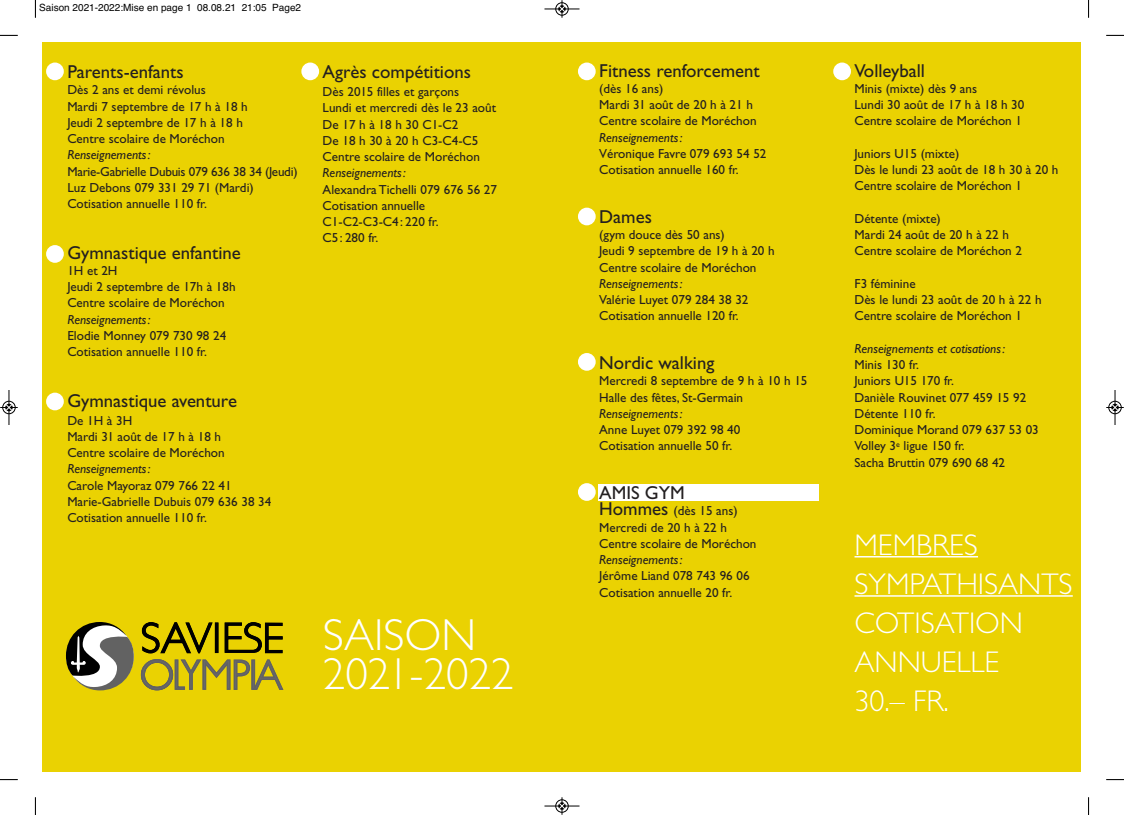
<style>
.page{position:relative;width:1124px;height:815px;background:#fff}
.page>*{position:absolute;margin:0;border:0;box-sizing:border-box;transform-origin:0 0}
.t1{font:300 45px/39.1px "Gill Sans";color:#fff}
.t2{font:300 30px/39.1px "Gill Sans";color:#fff}
.t3{font:18.75px "Gill Sans";color:#231f20}
.t4{font:13.12px/16.2px "Gill Sans";color:#231f20}
.t5{font:italic 13.12px "Gill Sans";color:#231f20}
.t6{font:10px "Helvetica";color:#000}
.s1{font-size:18.75px}
</style>
<div class="page">
<div style="left:43px;top:43px;width:1038px;height:729px;background:#ead202"></div>
<hr style="left:854px;top:556px;width:123px;height:1px;background:#fff">
<hr style="left:854px;top:595px;width:218px;height:2px;background:#fff">
<div style="left:46px;top:63px;width:18px;height:17px;background:#fff;border-radius:50%"></div>
<div style="left:301px;top:63px;width:18px;height:17px;background:#fff;border-radius:50%"></div>
<div style="left:578px;top:63px;width:17px;height:17px;background:#fff;border-radius:50%"></div>
<div style="left:578px;top:208px;width:17px;height:17px;background:#fff;border-radius:50%"></div>
<div style="left:578px;top:353px;width:17px;height:18px;background:#fff;border-radius:50%"></div>
<div style="left:833px;top:63px;width:17px;height:17px;background:#fff;border-radius:50%"></div>
<div style="left:46px;top:245px;width:18px;height:18px;background:#fff;border-radius:50%"></div>
<div style="left:46px;top:393px;width:18px;height:17px;background:#fff;border-radius:50%"></div>
<svg style="left:140px;top:622px;width:144px;height:69px"></svg>
<div style="left:251px;top:659px;width:4px;height:31px;border:2px solid #626262"></div>
<svg style="left:66px;top:622px;width:68px;height:68px"></svg>
<div style="left:578px;top:483px;width:17px;height:18px;background:#fff;border-radius:50%"></div>
<div style="left:598px;top:484px;width:221px;height:17px;background:#fff"></div>
<svg style="left:35px;top:0;width:1px;height:18px"></svg>
<svg style="left:0;top:35px;width:18px;height:1px"></svg>
<svg style="left:1088px;top:0;width:1px;height:18px"></svg>
<svg style="left:1106px;top:35px;width:17px;height:1px"></svg>
<svg style="left:35px;top:797px;width:1px;height:18px"></svg>
<svg style="left:0;top:779px;width:18px;height:1px"></svg>
<svg style="left:1088px;top:797px;width:1px;height:18px"></svg>
<svg style="left:1106px;top:779px;width:17px;height:1px"></svg>
<div style="left:555px;top:2px;width:13px;height:14px;border:1px solid #fff;border-radius:50%"></div>
<hr style="left:544px;top:9px;width:35px;height:1px;background:#000">
<div style="left:555px;top:3px;width:13px;height:12px;border:1px solid #000;border-radius:50%"></div>
<svg style="left:558px;top:0;width:7px;height:18px"></svg>
<div style="left:555px;top:799px;width:13px;height:14px;border:1px solid #fff;border-radius:50%"></div>
<hr style="left:544px;top:806px;width:35px;height:1px;background:#000">
<div style="left:555px;top:800px;width:13px;height:12px;border:1px solid #000;border-radius:50%"></div>
<svg style="left:558px;top:797px;width:7px;height:18px"></svg>
<div style="left:2px;top:401px;width:14px;height:13px;border:1px solid #fff;border-radius:50%"></div>
<hr style="left:9px;top:390px;width:1px;height:35px;background:#000">
<div style="left:3px;top:401px;width:12px;height:13px;border:1px solid #000;border-radius:50%"></div>
<svg style="left:0;top:404px;width:18px;height:7px"></svg>
<hr style="left:1114px;top:390px;width:1px;height:35px;background:#000">
<div style="left:1108px;top:401px;width:13px;height:13px;border:1px solid #000;border-radius:50%"></div>
<svg style="left:1106px;top:404px;width:17px;height:7px"></svg>
<p class="t6" style="left:39px;top:4px;width:263px">Saison 2021-2022:Mise en page 1 08.08.21 21:05 Page2</p>
<h3 class="t3" style="left:67px;top:65px;width:118px">Parents-enfants</h3>
<p class="t4" style="left:67px;top:83px;width:182px">Dès 2 ans et demi révolus<br>Mardi 7 septembre de 17 h à 18 h<br>Jeudi 2 septembre de 17 h à 18 h<br>Centre scolaire de Moréchon</p>
<p class="t5" style="left:67px;top:150px;width:85px">Renseignements:</p>
<p class="t4" style="left:67px;top:164px;width:232px">Marie-Gabrielle Dubuis 079 636 38 34 (Jeudi)<br>Luz Debons 079 331 29 71 (Mardi)<br>Cotisation annuelle 110 fr.</p>
<h3 class="t3" style="left:67px;top:246px;width:175px">Gymnastique enfantine</h3>
<p class="t4" style="left:67px;top:264px;width:170px">1H et 2H<br>Jeudi 2 septembre de 17h à 18h<br>Centre scolaire de Moréchon</p>
<p class="t5" style="left:67px;top:315px;width:85px">Renseignements:</p>
<p class="t4" style="left:67px;top:329px;width:160px">Elodie Monney 079 730 98 24<br>Cotisation annuelle 110 fr.</p>
<h3 class="t3" style="left:67px;top:394px;width:171px">Gymnastique aventure</h3>
<p class="t4" style="left:67px;top:413px;width:159px">De 1H à 3H<br>Mardi 31 août de 17 h à 18 h<br>Centre scolaire de Moréchon</p>
<p class="t5" style="left:67px;top:464px;width:85px">Renseignements:</p>
<p class="t4" style="left:67px;top:478px;width:205px">Carole Mayoraz 079 766 22 41<br>Marie-Gabrielle Dubuis 079 636 38 34<br>Cotisation annuelle 110 fr.</p>
<h3 class="t3" style="left:322px;top:65px;width:150px">Agrès compétitions</h3>
<p class="t4" style="left:322px;top:85px;width:175px">Dès 2015 filles et garçons<br>Lundi et mercredi dès le 23 août<br>De 17 h à 18 h 30 C1-C2<br>De 18 h 30 à 20 h C3-C4-C5<br>Centre scolaire de Moréchon</p>
<p class="t5" style="left:322px;top:168px;width:85px">Renseignements:</p>
<p class="t4" style="left:322px;top:182px;width:176px">Alexandra Tichelli 079 676 56 27<br>Cotisation annuelle<br>C1-C2-C3-C4: 220 fr.<br>C5: 280 fr.</p>
<h1 class="t1" style="left:323px;top:620px;width:192px">SAISON<br>2021-2022</h1>
<h3 class="t3" style="left:599px;top:64px;width:162px">Fitness renforcement</h3>
<p class="t4" style="left:599px;top:82px;width:159px">(dès 16 ans)<br>Mardi 31 août de 20 h à 21 h<br>Centre scolaire de Moréchon</p>
<p class="t5" style="left:599px;top:133px;width:85px">Renseignements:</p>
<p class="t4" style="left:599px;top:147px;width:169px">Véronique Favre 079 693 54 52<br>Cotisation annuelle 160 fr.</p>
<h3 class="t3" style="left:599px;top:210px;width:54px">Dames</h3>
<p class="t4" style="left:599px;top:228px;width:177px">(gym douce dès 50 ans)<br>Jeudi 9 septembre de 19 h à 20 h<br>Centre scolaire de Moréchon</p>
<p class="t5" style="left:599px;top:279px;width:85px">Renseignements:</p>
<p class="t4" style="left:599px;top:293px;width:151px">Valérie Luyet 079 284 38 32<br>Cotisation annuelle 120 fr.</p>
<h3 class="t3" style="left:599px;top:356px;width:117px">Nordic walking</h3>
<p class="t4" style="left:599px;top:374px;width:210px">Mercredi 8 septembre de 9 h à 10 h 15<br>Halle des fêtes, St-Germain</p>
<p class="t5" style="left:599px;top:409px;width:85px">Renseignements:</p>
<p class="t4" style="left:599px;top:423px;width:143px">Anne Luyet 079 392 98 40<br>Cotisation annuelle 50 fr.</p>
<h3 class="t3" style="left:599px;top:486px;width:87px">AMIS GYM</h3>
<p class="t4" style="left:599px;top:504px;width:159px"><span class="s1">Hommes</span> (dès 15 ans)<br>Mercredi de 20 h à 22 h<br>Centre scolaire de Moréchon</p>
<p class="t5" style="left:599px;top:555px;width:85px">Renseignements:</p>
<p class="t4" style="left:599px;top:569px;width:152px">Jérôme Liand 078 743 96 06<br>Cotisation annuelle 20 fr.</p>
<h3 class="t3" style="left:854px;top:64px;width:72px">Volleyball</h3>
<p class="t4" style="left:854px;top:82px;width:171px">Minis (mixte) dès 9 ans<br>Lundi 30 août de 17 h à 18 h 30<br>Centre scolaire de Moréchon 1</p>
<p class="t4" style="left:854px;top:147px;width:205px">Juniors U15 (mixte)<br>Dès le lundi 23 août de 18 h 30 à 20 h<br>Centre scolaire de Moréchon 1</p>
<p class="t4" style="left:854px;top:212px;width:169px">Détente (mixte)<br>Mardi 24 août de 20 h à 22 h<br>Centre scolaire de Moréchon 2</p>
<p class="t4" style="left:854px;top:277px;width:189px">F3 féminine<br>Dès le lundi 23 août de 20 h à 22 h<br>Centre scolaire de Moréchon 1</p>
<p class="t5" style="left:854px;top:344px;width:152px">Renseignements et cotisations:</p>
<p class="t4" style="left:854px;top:358px;width:186px">Minis 130 fr.<br>Juniors U15 170 fr.<br>Danièle Rouvinet 077 459 15 92<br>Détente 110 fr.<br>Dominique Morand 079 637 53 03<br>Volley 3<sup>e</sup> ligue 150 fr.<br>Sacha Bruttin 079 690 68 42</p>
<h2 class="t2" style="left:854px;top:528px;width:220px">MEMBRES<br>SYMPATHISANTS<br>COTISATION<br>ANNUELLE<br>30.– FR.</h2>
</div>
